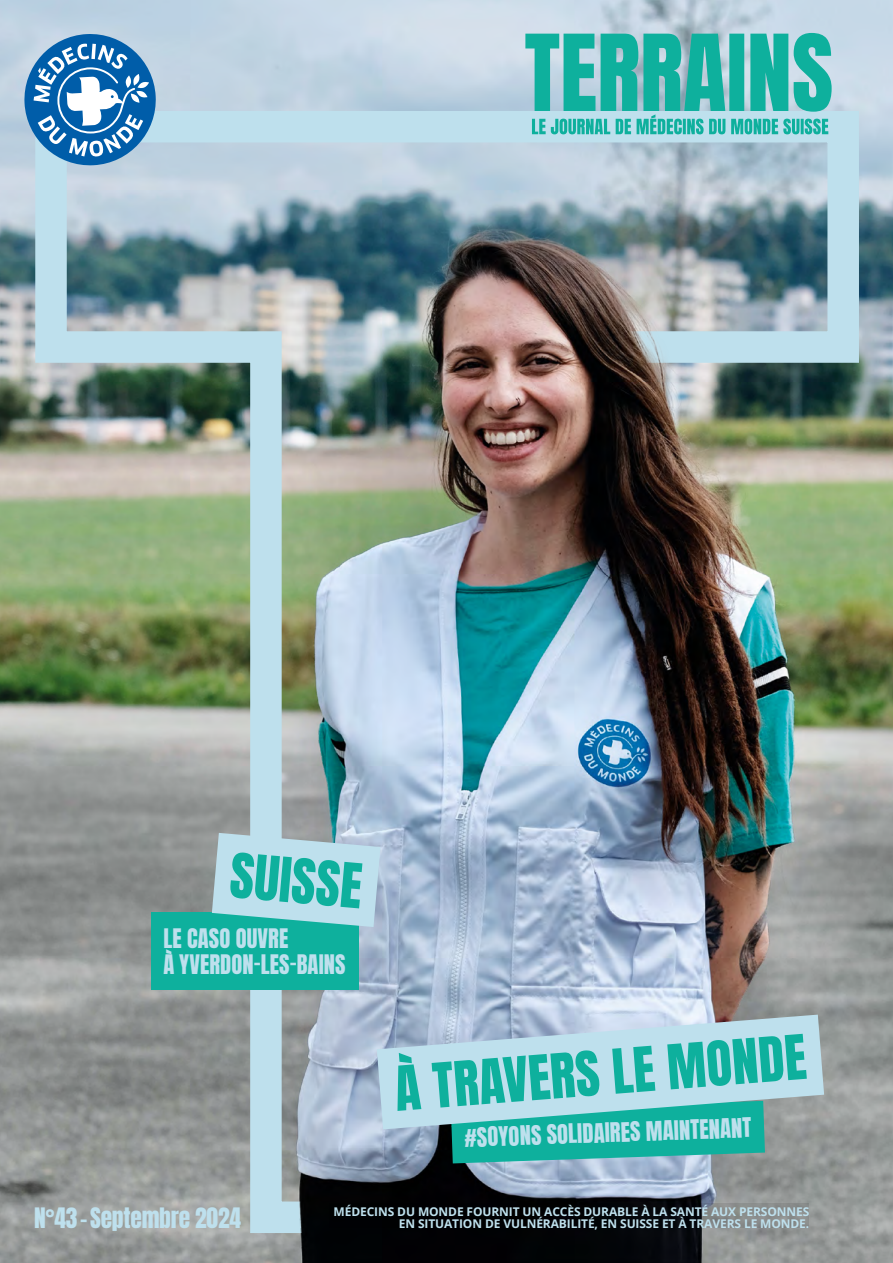
<style>
.page{position:relative;width:893px;height:1263px;background:#fff}
.page>*{position:absolute;margin:0;border:0;box-sizing:border-box;transform-origin:0 0}
.t1{font:52.5px "Anton";color:#0eb09d}
.t2{font:23.55px "Anton";letter-spacing:-.01em;color:#bee0ed}
.t3{font:22.5px/25.5px "Anton";letter-spacing:.005em;color:#bee0ed}
.t4{font:700 12px/12px "Open Sans";letter-spacing:-.01em;color:#bee0ed;text-align:right}
</style>
<div class="page">
<img style="left:0;top:0;width:893px;height:1263px">
<img style="left:20px;top:95px;width:855px;height:1154px">
<svg style="left:23px;top:32px;width:135px;height:135px"></svg>
<svg style="left:525px;top:33px;width:307px;height:101px"></svg>
<div style="left:151px;top:912px;width:207px;height:52px;background:#0eb09d"></div>
<div style="left:151px;top:938px;width:207px;height:52px;background:#0eb09d"></div>
<svg style="left:212px;top:833px;width:168px;height:94px"></svg>
<svg style="left:330px;top:1203px;width:479px;height:25px;fill:#010205"></svg>
<svg style="left:451px;top:1129px;width:314px;height:34px"></svg>
<svg style="left:377px;top:1014px;width:447px;height:115px;fill:#bee0ed"></svg>
<h1 class="t1" style="left:233px;top:848px;width:134px;rotate:5deg">SUISSE</h1>
<h3 class="t3" style="left:163px;top:928px;width:184px">LE CASO OUVRE<br>À YVERDON-LES-BAINS</h3>
<h1 class="t1" style="left:393px;top:1064px;width:414px;rotate:-5deg">À TRAVERS LE MONDE</h1>
<h3 class="t3" style="left:464px;top:1126px;width:288px;rotate:-2deg">#SOYONS SOLIDAIRES MAINTENANT</h3>
<h2 class="t2" style="left:34px;top:1206px;width:209px">N°43 – Septembre 2024</h2>
<p class="t4" style="left:334px;top:1205px;width:477px">MÉDECINS DU MONDE FOURNIT UN ACCÈS DURABLE À LA SANTÉ AUX PERSONNES<br>EN SITUATION DE VULNÉRABILITÉ, EN SUISSE ET À TRAVERS LE MONDE.</p>
</div>
